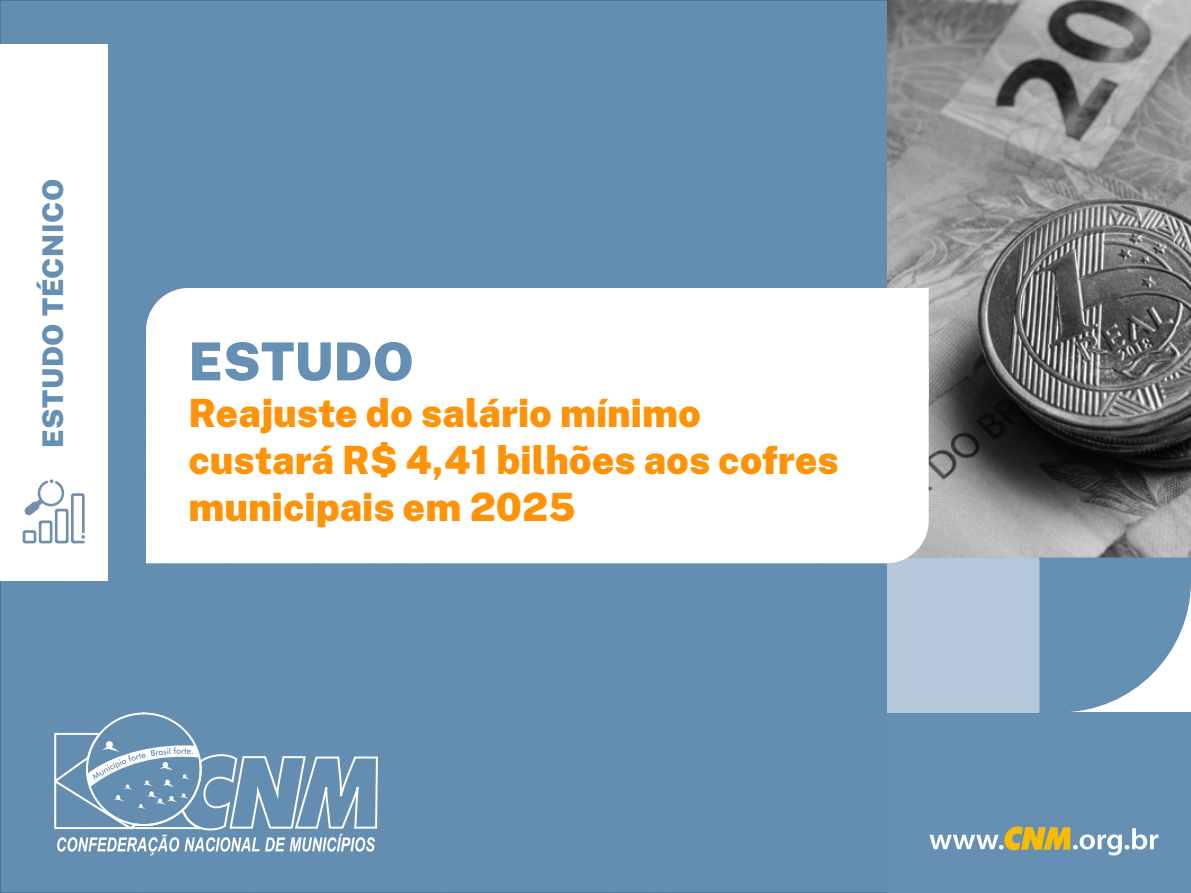
<style>
.page{position:relative;width:1191px;height:893px;background:#fff}
.page>*{position:absolute;margin:0;border:0;box-sizing:border-box;transform-origin:0 0}
.t1{font:900 52.5px "Public Sans";color:#6590b3}
.t2{font:900 39px/46.8px "Public Sans";color:#ff9308}
.t3{font:900 28.5px "Public Sans";letter-spacing:.02em;color:#6590b3}
</style>
<div class="page">
<div style="left:3px;top:3px;width:884px;height:887px;background:#648eb1"></div>
<svg style="left:887px;top:0;width:304px;height:558px;background:#7d7d7d"></svg>
<div style="left:887px;top:712px;width:304px;height:181px;background:#6590b3"></div>
<div style="left:887px;top:558px;width:152px;height:154px;background:#b5c8d9"></div>
<svg style="left:1039px;top:558px;width:152px;height:154px"></svg>
<div style="left:0;top:45px;width:108px;height:536px;background:#fff"></div>
<svg style="left:929px;top:826px;width:229px;height:29px"></svg>
<svg style="left:54px;top:731px;width:324px;height:124px;background:#7ea1bd"></svg>
<svg style="left:146px;top:288px;width:782px;height:81px"></svg>
<svg style="left:146px;top:369px;width:782px;height:194px"></svg>
<svg style="left:23px;top:479px;width:62px;height:64px"></svg>
<p class="t3" style="left:31px;top:448px;width:271px;rotate:-90deg">ESTUDO TÉCNICO</p>
<h1 class="t1" style="left:189px;top:321px;width:227px">ESTUDO</h1>
<p class="t2" style="left:189px;top:386px;width:652px">Reajuste do salário mínimo custará R$ 4,41 bilhões aos cofres municipais em 2025</p>
</div>
